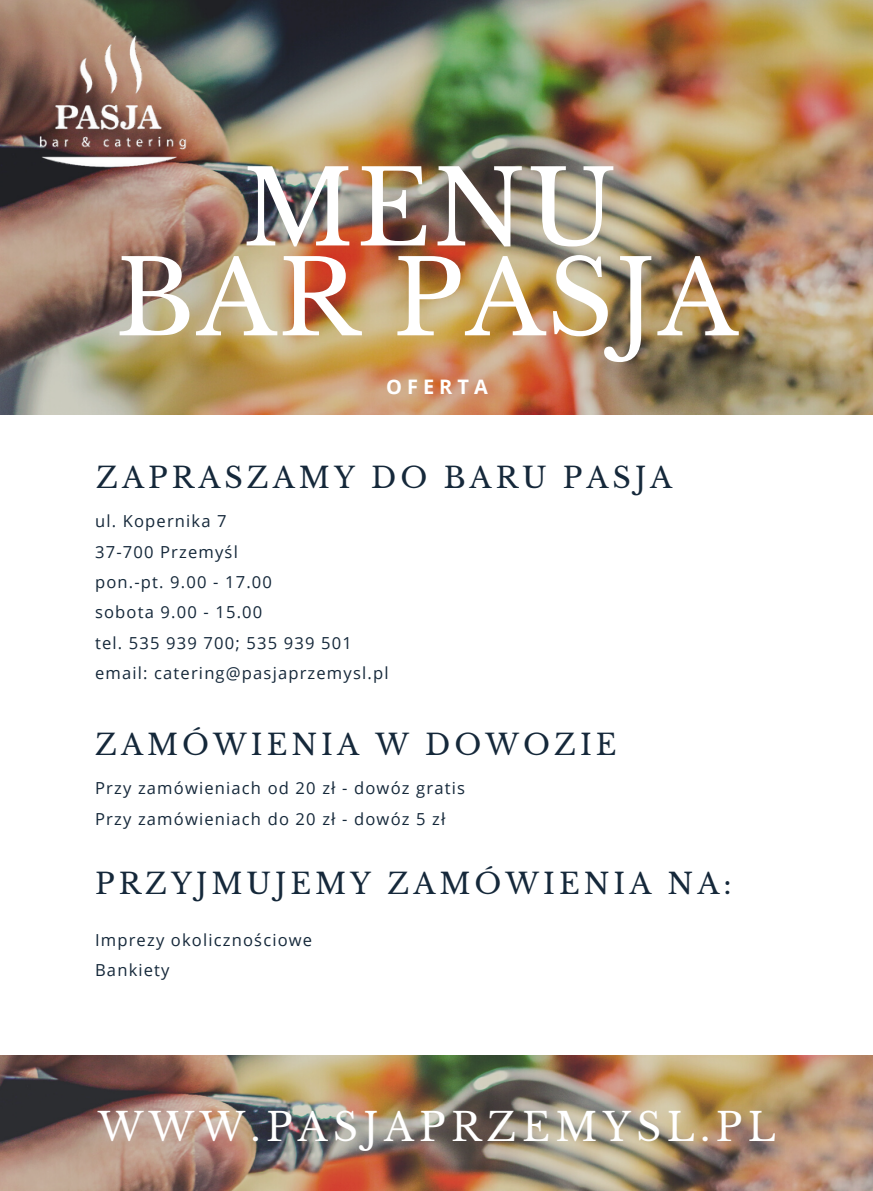
<style>
.page{position:relative;width:873px;height:1191px;background:#fff}
.page>*{position:absolute;margin:0;border:0;box-sizing:border-box;transform-origin:0 0}
.t1{font:102.8px "Libre Baskerville";letter-spacing:.02em;color:#fff}
.t2{font:38.6px "Libre Baskerville";letter-spacing:.14em;color:#fff}
.t3{font:28.6px "Libre Baskerville";letter-spacing:.14em;color:#15283a}
.t4{font:700 20px "Open Sans";letter-spacing:.25em;color:#fff}
.t5{font:16.6px "Open Sans";letter-spacing:.07em;color:#15283a}
</style>
<div class="page">
<img style="left:0;top:1056px;width:873px;height:135px">
<img style="left:0;top:0;width:873px;height:414px">
<img style="left:3px;top:16px;width:210px;height:210px">
<p class="t1" style="left:242px;top:146px;width:376px">MENU</p>
<p class="t1" style="left:116px;top:236px;width:623px">BAR PASJA</p>
<p class="t4" style="left:386px;top:373px;width:103px">OFERTA</p>
<p class="t3" style="left:96px;top:460px;width:578px">ZAPRASZAMY DO BARU PASJA</p>
<p class="t5" style="left:95px;top:510px;width:133px">ul. Kopernika 7</p>
<p class="t5" style="left:95px;top:540px;width:144px">37-700 Przemyśl</p>
<p class="t5" style="left:95px;top:570px;width:178px">pon.-pt. 9.00 - 17.00</p>
<p class="t5" style="left:95px;top:601px;width:169px">sobota 9.00 - 15.00</p>
<p class="t5" style="left:95px;top:631px;width:258px">tel. 535 939 700; 535 939 501</p>
<p class="t5" style="left:95px;top:661px;width:295px">email: catering@pasjaprzemysl.pl</p>
<p class="t3" style="left:95px;top:727px;width:523px">ZAMÓWIENIA W DOWOZIE</p>
<p class="t5" style="left:95px;top:776px;width:371px">Przy zamówieniach od 20 zł - dowóz gratis</p>
<p class="t5" style="left:95px;top:807px;width:352px">Przy zamówieniach do 20 zł - dowóz 5 zł</p>
<p class="t3" style="left:95px;top:866px;width:638px">PRZYJMUJEMY ZAMÓWIENIA NA:</p>
<p class="t5" style="left:95px;top:928px;width:219px">Imprezy okolicznościowe</p>
<p class="t5" style="left:95px;top:959px;width:76px">Bankiety</p>
<p class="t2" style="left:98px;top:1104px;width:679px">WWW.PASJAPRZEMYSL.PL</p>
</div>
